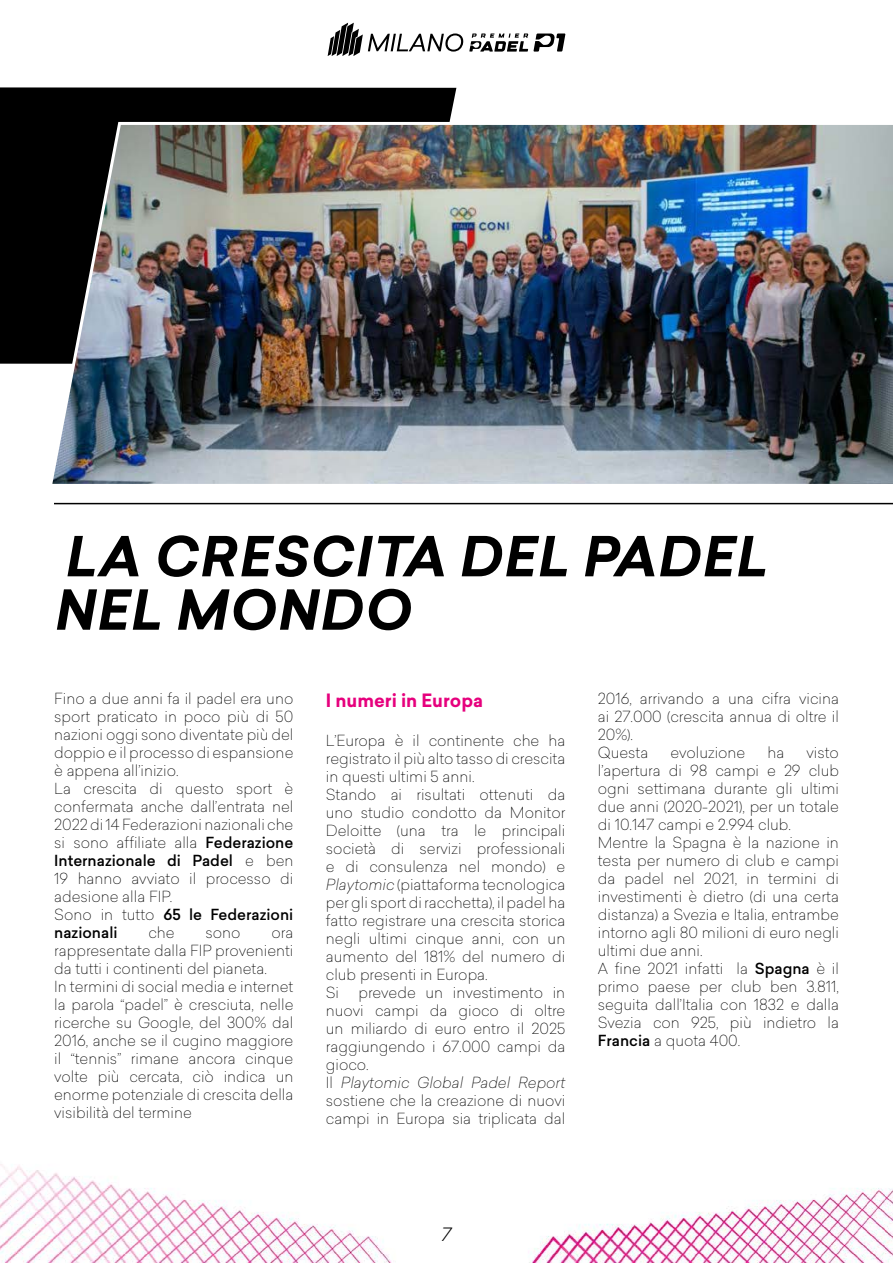
<style>
.page{position:relative;width:893px;height:1263px;background:#fff}
.page>*{position:absolute;margin:0;border:0;box-sizing:border-box;transform-origin:0 0}
.t1{font:italic 700 54px/53.4px "Sailec";letter-spacing:.02em;color:#000}
.t2{font:700 18px "Sailec";color:#e6007d}
.t3{font:italic 300 18px "Sailec";color:#000}
.t4{font:100 15px/18px "Sailec";color:#000}
.s1{font-weight:500}
.s2{font-style:italic}
</style>
<div class="page">
<img style="left:0;top:22px;width:893px;height:1241px">
<svg style="left:328px;top:23px;width:237px;height:33px"></svg>
<div style="left:0;top:87px;width:456px;height:277px;background:#000"></div>
<img style="left:47px;top:120px;width:846px;height:368px">
<hr style="left:54px;top:503px;width:839px;height:1px;background:#000">
<h1 class="t1" style="left:55px;top:531px;width:715px">LA CRESCITA DEL PADEL<br>NEL MONDO</h1>
<p class="t4" style="left:54px;top:689px;width:241px">Fino a due anni fa il padel era uno sport praticato in poco più di 50 nazioni oggi sono diventate più del doppio e il processo di espansione è appena all’inizio.<br>La crescita di questo sport è confermata anche dall’entrata nel<br>2022 di 14 Federazioni nazionali che si sono affiliate alla <span class="s1">Federazione<br>Internazionale di Padel</span> e ben<br>19 hanno avviato il processo di adesione alla FIP.<br>Sono in tutto <span class="s1">65 le Federazioni nazionali</span></p>
<p class="t4" style="left:149px;top:923px;width:28px">che</p>
<p class="t4" style="left:205px;top:923px;width:37px">sono</p>
<p class="t4" style="left:54px;top:923px;width:241px;text-indent:217px">ora rappresentate dalla FIP provenienti da tutti i continenti del pianeta.<br>In termini di social media e internet la parola “padel” è cresciuta, nelle ricerche su Google, del 300% dal<br>2016, anche se il cugino maggiore il “tennis” rimane ancora cinque volte più cercata, ciò indica un enorme potenziale di crescita della visibilità del termine</p>
<p class="t2" style="left:326px;top:687px;width:159px">I numeri in Europa</p>
<p class="t4" style="left:326px;top:731px;width:241px">L’Europa è il continente che ha registrato il più alto tasso di crescita in questi ultimi 5 anni.<br>Stando ai risultati ottenuti da uno studio condotto da Monitor<br>Deloitte (una tra le principali società di servizi professionali e di consulenza nel mondo) e<br><span class="s2">Playtomic</span> (piattaforma tecnologica per gli sport di racchetta), il padel ha fatto registrare una crescita storica negli ultimi cinque anni, con un aumento del 181% del numero di club presenti in Europa.<br>Si</p>
<p class="t4" style="left:326px;top:983px;width:241px;text-indent:33px">prevede un investimento in nuovi campi da gioco di oltre un miliardo di euro entro il 2025 raggiungendo i 67.000 campi da gioco.<br>Il <span class="s2">Playtomic Global Padel Report </span>sostiene che la creazione di nuovi campi in Europa sia triplicata dal</p>
<p class="t4" style="left:598px;top:689px;width:243px">2016, arrivando a una cifra vicina ai 27.000 (crescita annua di oltre il<br>20%).<br>Questa</p>
<p class="t4" style="left:670px;top:743px;width:76px">evoluzione</p>
<p class="t4" style="left:767px;top:743px;width:18px">ha</p>
<p class="t4" style="left:598px;top:743px;width:243px;text-indent:209px">visto l’apertura di 98 campi e 29 club ogni settimana durante gli ultimi due anni (2020-2021), per un totale di 10.147 campi e 2.994 club.<br>Mentre la Spagna è la nazione in testa per numero di club e campi da padel nel 2021, in termini di investimenti è dietro (di una certa distanza) a Svezia e Italia, entrambe intorno agli 80 milioni di euro negli ultimi due anni.<br>A fine 2021 infatti la <span class="s1">Spagna</span> è il primo paese per club ben 3.811, seguita dall’Italia con 1832 e dalla<br>Svezia con 925, più indietro la<br><span class="s1">Francia</span> a quota 400.</p>
<p class="t3" style="left:442px;top:1222px;width:11px">7</p>
</div>
